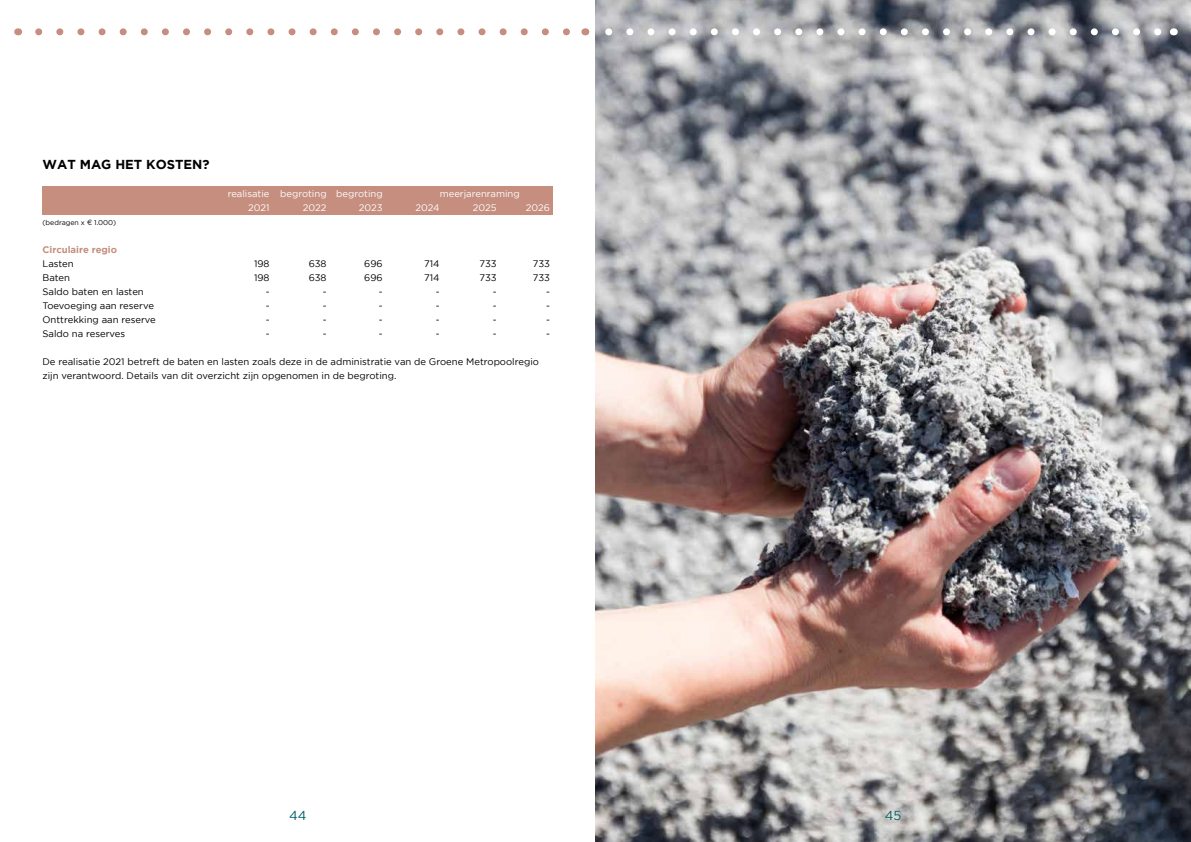
<style>
.page{position:relative;width:1191px;height:842px;background:#fff}
.page>*{position:absolute;margin:0;border:0;box-sizing:border-box;transform-origin:0 0}
.t1{font:700 13px "Gotham";color:#000}
.t2{font:13px "Gotham";color:#005f65}
.t3{font:9.5px/14px "Gotham";color:#000}
.t4{font:9.5px "Gotham";color:#fff}
.t5{font:700 9.5px "Gotham";color:#c58e7e}
.t6{font:7px "Gotham";color:#000}
.s1{font-family:"Kessel 105"}
</style>
<div class="page">
<div style="left:43px;top:187px;width:510px;height:28px;background:#c58e7e"></div>
<img style="left:595px;top:0;width:596px;height:842px">
<svg style="left:39px;top:28px;width:1123px;height:7px"></svg>
<h1 class="t1" style="left:43px;top:157px;width:169px">WAT MAG HET KOSTEN?</h1>
<p class="t4" style="left:228px;top:188px;width:156px">realisatie begroting begroting</p>
<p class="t4" style="left:440px;top:188px;width:82px">meerjarenraming</p>
<p class="t4" style="left:248px;top:202px;width:23px">2021</p>
<p class="t4" style="left:303px;top:202px;width:25px">2022</p>
<p class="t4" style="left:359px;top:202px;width:25px">2023</p>
<p class="t4" style="left:415px;top:202px;width:26px">2024</p>
<p class="t4" style="left:473px;top:202px;width:25px">2025</p>
<p class="t4" style="left:526px;top:202px;width:26px">2026</p>
<p class="t6" style="left:43px;top:219px;width:75px">(bedragen x <span class="s1">€</span> 1.000)</p>
<p class="t5" style="left:43px;top:244px;width:76px">Circulaire regio</p>
<p class="t3" style="left:42px;top:257px;width:33px">Lasten</p>
<p class="t3" style="left:254px;top:257px;width:17px">198</p>
<p class="t3" style="left:309px;top:257px;width:19px">638</p>
<p class="t3" style="left:364px;top:257px;width:20px">696</p>
<p class="t3" style="left:424px;top:257px;width:17px">714</p>
<p class="t3" style="left:479px;top:257px;width:19px">733</p>
<p class="t3" style="left:533px;top:257px;width:19px">733</p>
<p class="t3" style="left:42px;top:271px;width:29px">Baten</p>
<p class="t3" style="left:254px;top:271px;width:17px">198</p>
<p class="t3" style="left:309px;top:271px;width:19px">638</p>
<p class="t3" style="left:364px;top:271px;width:20px">696</p>
<p class="t3" style="left:424px;top:271px;width:17px">714</p>
<p class="t3" style="left:479px;top:271px;width:19px">733</p>
<p class="t3" style="left:533px;top:271px;width:19px">733</p>
<p class="t3" style="left:42px;top:285px;width:103px">Saldo baten en lasten</p>
<p class="t3" style="left:266px;top:285px;width:5px">-</p>
<p class="t3" style="left:323px;top:285px;width:5px">-</p>
<p class="t3" style="left:379px;top:285px;width:5px">-</p>
<p class="t3" style="left:436px;top:285px;width:5px">-</p>
<p class="t3" style="left:493px;top:285px;width:5px">-</p>
<p class="t3" style="left:546px;top:285px;width:5px">-</p>
<p class="t3" style="left:42px;top:299px;width:113px">Toevoeging aan reserve</p>
<p class="t3" style="left:266px;top:299px;width:5px">-</p>
<p class="t3" style="left:323px;top:299px;width:5px">-</p>
<p class="t3" style="left:379px;top:299px;width:5px">-</p>
<p class="t3" style="left:436px;top:299px;width:5px">-</p>
<p class="t3" style="left:493px;top:299px;width:5px">-</p>
<p class="t3" style="left:546px;top:299px;width:5px">-</p>
<p class="t3" style="left:42px;top:313px;width:115px">Onttrekking aan reserve</p>
<p class="t3" style="left:266px;top:313px;width:5px">-</p>
<p class="t3" style="left:323px;top:313px;width:5px">-</p>
<p class="t3" style="left:379px;top:313px;width:5px">-</p>
<p class="t3" style="left:436px;top:313px;width:5px">-</p>
<p class="t3" style="left:493px;top:313px;width:5px">-</p>
<p class="t3" style="left:546px;top:313px;width:5px">-</p>
<p class="t3" style="left:42px;top:327px;width:84px">Saldo na reserves</p>
<p class="t3" style="left:266px;top:327px;width:5px">-</p>
<p class="t3" style="left:323px;top:327px;width:5px">-</p>
<p class="t3" style="left:379px;top:327px;width:5px">-</p>
<p class="t3" style="left:436px;top:327px;width:5px">-</p>
<p class="t3" style="left:493px;top:327px;width:5px">-</p>
<p class="t3" style="left:546px;top:327px;width:5px">-</p>
<p class="t3" style="left:42px;top:355px;width:498px">De realisatie 2021 betreft de baten en lasten zoals deze in de administratie van de Groene Metropoolregio zijn verantwoord. Details van dit overzicht zijn opgenomen in de begroting.</p>
<h1 class="t2" style="left:289px;top:808px;width:19px">44</h1>
<h1 class="t2" style="left:885px;top:808px;width:18px">45</h1>
</div>
